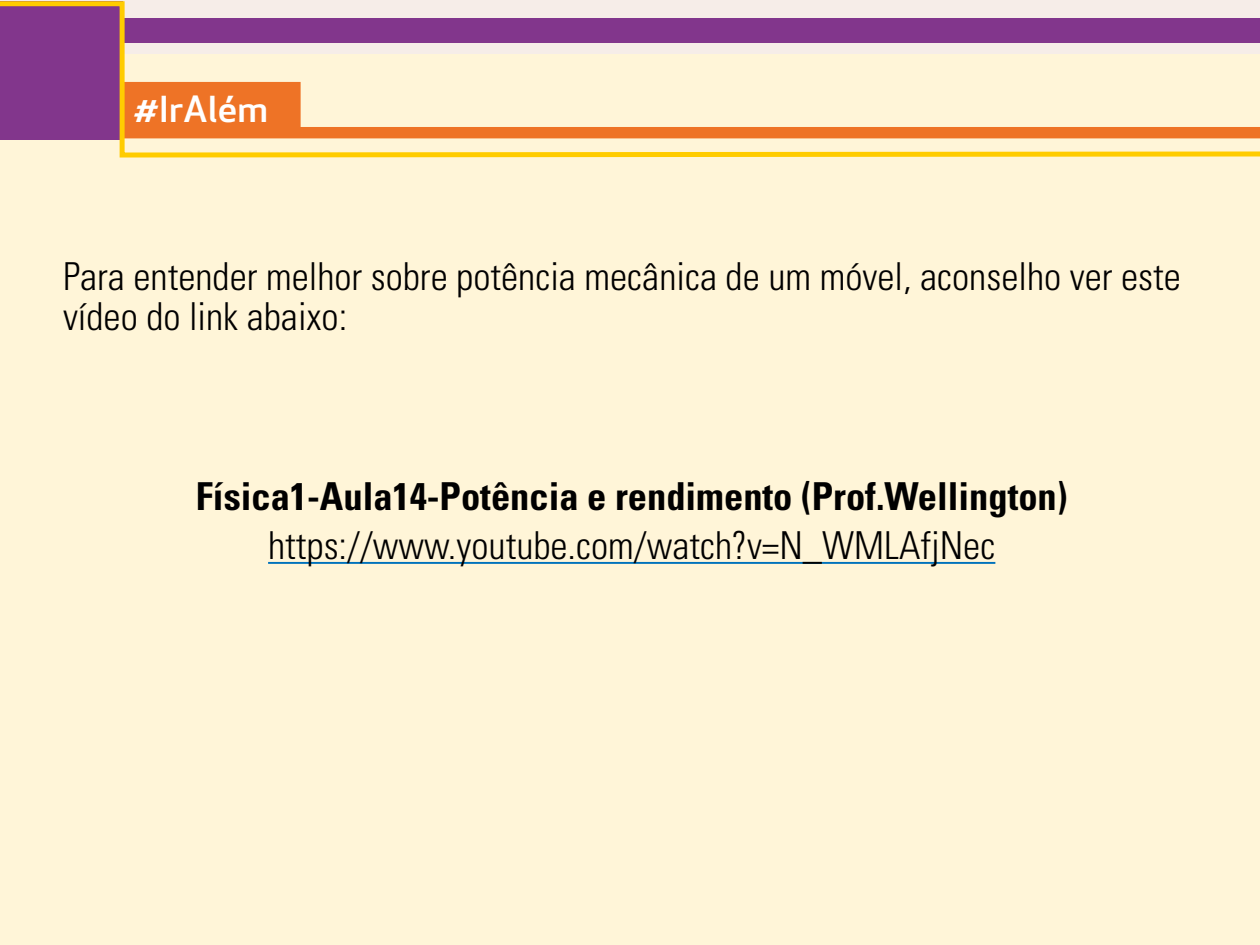
<style>
.page{position:relative;width:1260px;height:945px;background:#fff}
.page>*{position:absolute;margin:0;border:0;box-sizing:border-box;transform-origin:0 0}
.t1{font:300 condensed 38.5px/40.2px "Univers LT Std";color:#000}
.t2{font:700 condensed 38.5px "Univers LT Std";color:#000}
.t3{font:500 35px "Apex New";color:#fff;scale:1.1 1}
</style>
<div class="page">
<div style="left:0;top:54px;width:1260px;height:891px;background:#fff5d8"></div>
<svg style="left:0;top:0;width:1260px;height:158px"></svg>
<hr style="left:268px;top:562px;width:727px;height:2px;background:#0072bb">
<p class="t3" style="left:134px;top:86px;width:123px">#IrAlém</p>
<p class="t1" style="left:63px;top:256px;width:1119px">Para entender melhor sobre potência mecânica de um móvel, aconselho ver este vídeo do link abaixo:</p>
<p class="t2" style="left:196px;top:473px;width:873px">Física1-Aula14-Potência e rendimento (Prof.Wellington)</p>
<p class="t1" style="left:268px;top:525px;width:729px">https://www.youtube.com/watch?v=N_WMLAfjNec</p>
</div>
